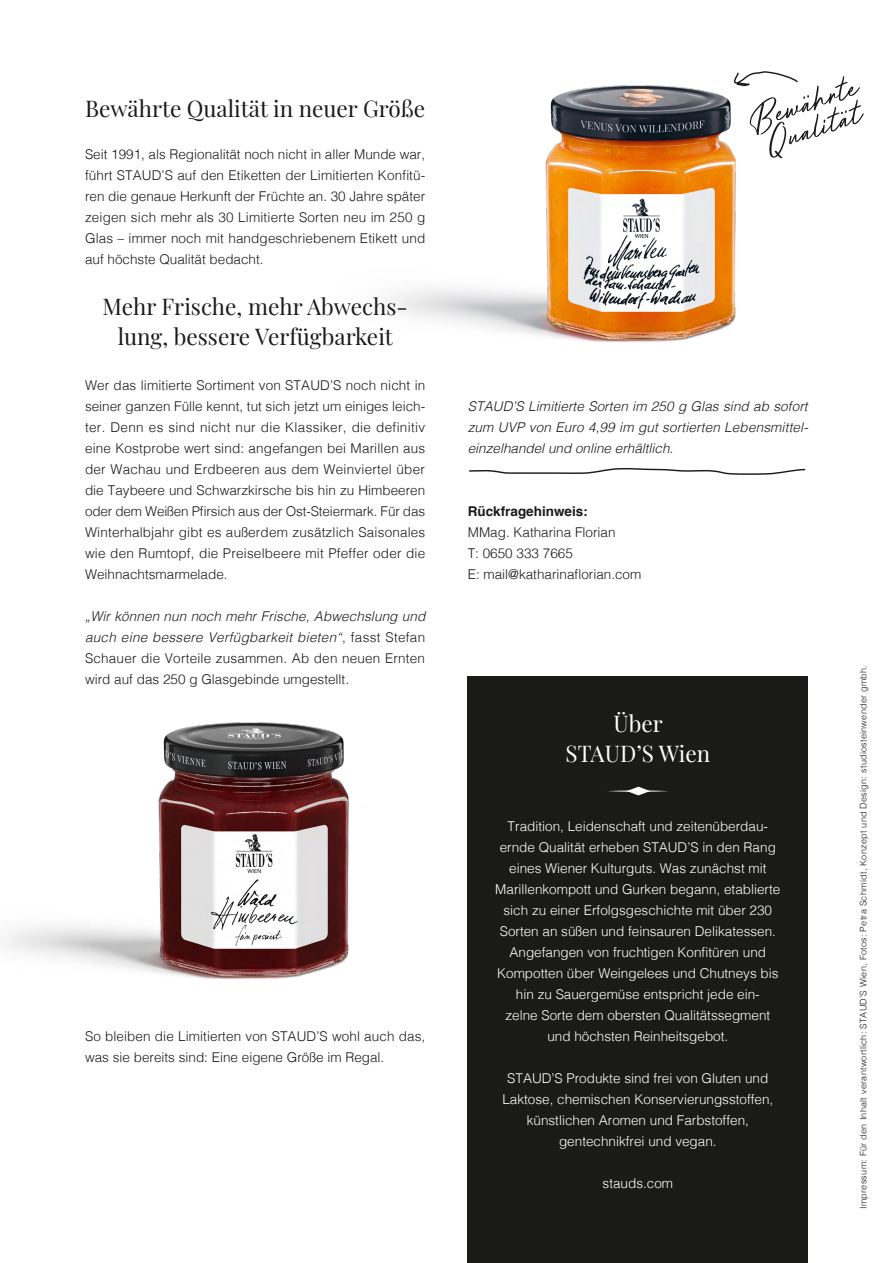
<style>
.page{position:relative;width:893px;height:1263px;background:#fff}
.page>*{position:absolute;margin:0;border:0;box-sizing:border-box;transform-origin:0 0}
.t1{font:22.5px/30px "Playfair Display";color:#1a1a18;text-align:center}
.t2{font:22.5px/30px "Playfair Display";color:#fff;text-align:center}
.t3{font:300 13.5px/21px "Helvetica";color:#1a1a18;text-align:justify}
.t4{font:300 13.5px/21px "Helvetica";color:#fff;text-align:center}
.t5{font:italic 300 13.5px/21px "Helvetica";color:#1a1a18;text-align:justify}
.t6{font:700 13.5px "Helvetica";color:#1a1a18}
.t7{font:300 9px "Helvetica";letter-spacing:.03em;color:#1a1a18}
.s1{font-style:italic}
</style>
<div class="page">
<img style="left:390px;top:85px;width:392px;height:257px">
<div style="left:468px;top:677px;width:340px;height:586px;background:#1a1a18"></div>
<svg style="left:608px;top:787px;width:60px;height:8px"></svg>
<img style="left:5px;top:722px;width:344px;height:257px">
<svg style="left:469px;top:468px;width:337px;height:7px"></svg>
<svg style="left:732px;top:71px;width:132px;height:87px"></svg>
<h1 class="t1" style="left:85px;top:92px;width:342px">Bewährte Qualität in neuer Größe</h1>
<p class="t3" style="left:85px;top:143px;width:342px">Seit 1991, als Regionalität noch nicht in aller Munde war, führt STAUD’S auf den Etiketten der Limitierten Konfitü&shy;ren die genaue Herkunft der Früchte an. 30 Jahre später zeigen sich mehr als 30 Limitierte Sorten neu im 250 g Glas – immer noch mit handgeschriebenem Etikett und auf höchste Qualität bedacht.</p>
<h1 class="t1" style="left:103px;top:290px;width:307px">Mehr Frische, mehr Abwechs&shy;lung, bessere Verfügbarkeit</h1>
<p class="t3" style="left:85px;top:374px;width:342px">Wer das limitierte Sortiment von STAUD’S noch nicht in seiner ganzen Fülle kennt, tut sich jetzt um einiges leich&shy;ter. Denn es sind nicht nur die Klassiker, die definitiv eine Kostprobe wert sind: angefangen bei Marillen aus der Wachau und Erdbeeren aus dem Weinviertel über die Taybeere und Schwarzkirsche bis hin zu Himbeeren oder dem Weißen Pfirsich aus der Ost-Steiermark. Für das Winterhalbjahr gibt es außerdem zusätzlich Saisonales wie den Rumtopf, die Preiselbeere mit Pfeffer oder die Weihnachtsmarmelade.</p>
<p class="t3" style="left:85px;top:605px;width:342px"><span class="s1">„Wir können nun noch mehr Frische, Abwechslung und auch eine bessere Verfügbarkeit bieten“</span>, fasst Stefan Schauer die Vorteile zusammen. Ab den neuen Ernten wird auf das 250 g Glasgebinde umgestellt.</p>
<p class="t3" style="left:85px;top:1025px;width:342px">So bleiben die Limitierten von STAUD’S wohl auch das, was sie bereits sind: Eine eigene Größe im Regal.</p>
<p class="t5" style="left:468px;top:395px;width:342px">STAUD’S Limitierte Sorten im 250 g Glas sind ab sofort zum UVP von Euro 4,99 im gut sortierten Lebensmittel&shy;einzelhandel und online erhältlich.</p>
<p class="t6" style="left:468px;top:500px;width:122px">Rückfragehinweis:</p>
<p class="t3" style="left:468px;top:521px;width:175px;text-align:left">MMag. Katharina Florian<br>T: 0650 333 7665<br>E: mail@katharinaflorian.com</p>
<h1 class="t2" style="left:565px;top:707px;width:146px">Über<br>STAUDʼS Wien</h1>
<p class="t4" style="left:495px;top:815px;width:287px">Tradition, Leidenschaft und zeitenüberdau&shy;ernde Qualität erheben STAUD’S in den Rang eines Wiener Kulturguts. Was zunächst mit Marillenkompott und Gurken begann, etablierte sich zu einer Erfolgsgeschichte mit über 230<br>Sorten an süßen und feinsauren Delikatessen.<br>Angefangen von fruchtigen Konfitüren und Kompotten über Weingelees und Chutneys bis hin zu Sauergemüse entspricht jede ein-<br>zelne Sorte dem obersten Qualitätssegment und höchsten Reinheitsgebot.</p>
<p class="t4" style="left:502px;top:1067px;width:272px">STAUD’S Produkte sind frei von Gluten und Laktose, chemischen Konservierungsstoffen, künstlichen Aromen und Farbstoffen, gentechnikfrei und vegan.</p>
<p class="t4" style="left:603px;top:1172px;width:72px">stauds.com</p>
<p class="t7" style="left:856px;top:1209px;width:546px;rotate:-90deg">Impressum: Für den Inhalt verantwortlich: STAUD’S Wien, Fotos: Petra Schmidt, Konzept und Design: studiosteinwender gmbh.</p>
</div>
